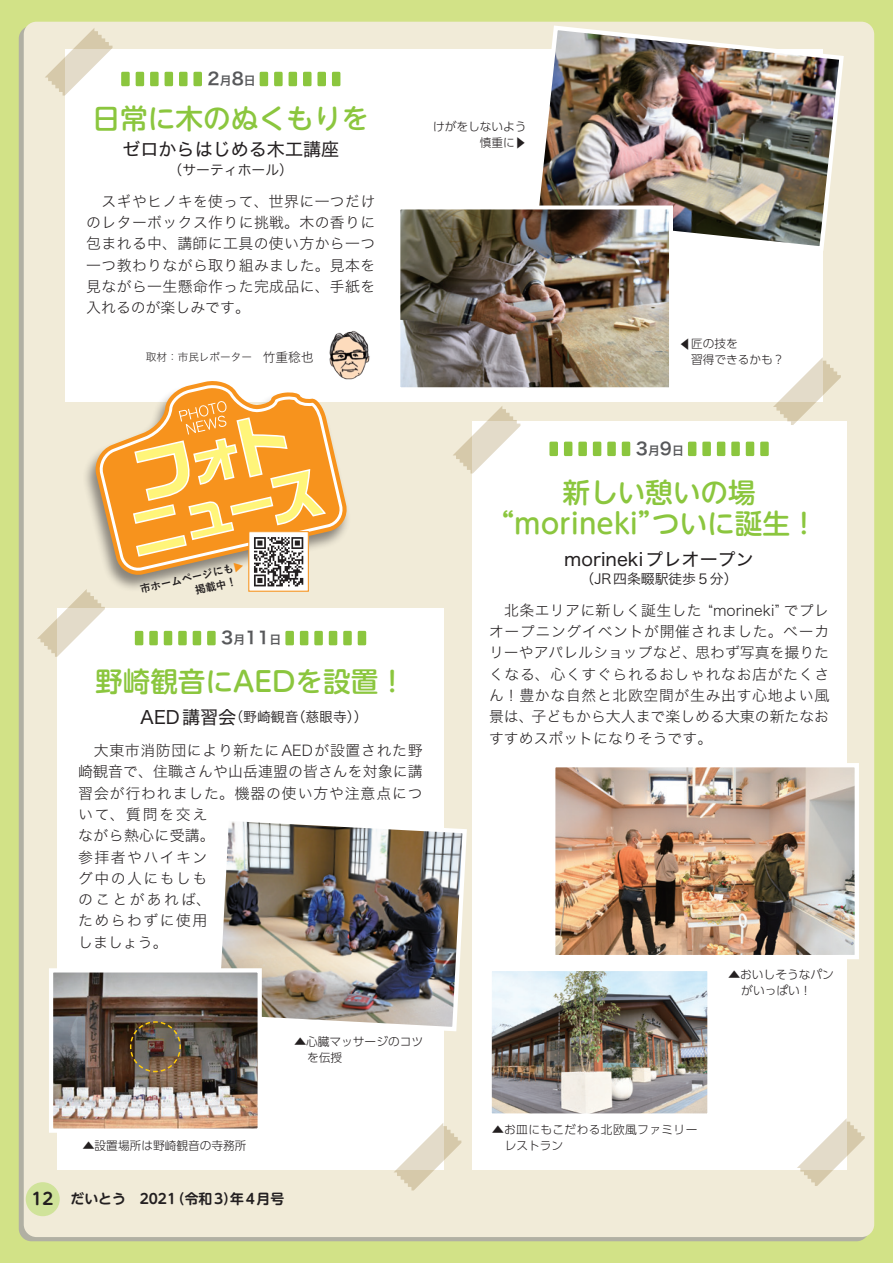
<style>
.page{position:relative;width:893px;height:1263px;background:#d2e287}
.page>*{position:absolute;margin:0;border:0;box-sizing:border-box;transform-origin:0 0}
.t1{font:500 27.6px/30.8px "UD Shin M Go Pro";color:#8bc63e}
.t2{font:18px "Hira Kaku Std W4";color:#231f20}
.t3{font:16.95px "Hira Kaku Std W6";color:#57585a}
.t4{font:700 16.5px "UD Shin M Go Pro De";color:#231f20}
.t5{font:14.85px/21.3px "Hira Kaku Std W2";letter-spacing:.025em;color:#231f20;text-align:justify}
.t6{font:14.85px/21.3px "Hira Kaku Std W2";letter-spacing:.055em;color:#231f20}
.t7{font:13.8px "Hira Kaku Std W3";color:#231f20}
.t8{font:700 13.8px "UD Shin M Go Pro De";color:#231f20}
.t9{font:12.75px "Hira Kaku Std W2";color:#231f20}
.t10{font:11.85px "Hira Kaku Std W6";color:#57585a}
.t11{font:300 11.7px/15.9px "UD Shin Go Pro";color:#231f20}
.t12{font:300 11.7px/15.9px "UD Shin Go Pro";letter-spacing:.035em;color:#231f20}
.t13{font:10.65px "Hira Kaku Std W2";color:#231f20}
.t14{font:700 10.65px "Yu Gothic";color:#231f20}
</style>
<div class="page">
<div style="left:24px;top:22px;width:850px;height:1215px;background:#f1ebd8;border-radius:13px"></div>
<div style="left:472px;top:421px;width:374px;height:748px;background:#fff"></div>
<div style="left:57px;top:608px;width:387px;height:561px;background:#fff"></div>
<div style="left:65px;top:49px;width:758px;height:353px;background:#fff"></div>
<div style="left:121px;top:72px;width:9px;height:14px;background:#8bc63e;border-radius:2px"></div>
<div style="left:136px;top:72px;width:8px;height:14px;background:#8bc63e;border-radius:2px"></div>
<div style="left:150px;top:72px;width:9px;height:14px;background:#8bc63e;border-radius:2px"></div>
<div style="left:165px;top:72px;width:8px;height:14px;background:#8bc63e;border-radius:2px"></div>
<div style="left:179px;top:72px;width:9px;height:14px;background:#8bc63e;border-radius:2px"></div>
<div style="left:193px;top:72px;width:9px;height:14px;background:#8bc63e;border-radius:2px"></div>
<div style="left:260px;top:72px;width:8px;height:14px;background:#8bc63e;border-radius:2px"></div>
<div style="left:274px;top:72px;width:9px;height:14px;background:#8bc63e;border-radius:2px"></div>
<div style="left:289px;top:72px;width:8px;height:14px;background:#8bc63e;border-radius:2px"></div>
<div style="left:303px;top:72px;width:9px;height:14px;background:#8bc63e;border-radius:2px"></div>
<div style="left:317px;top:72px;width:9px;height:14px;background:#8bc63e;border-radius:2px"></div>
<div style="left:332px;top:72px;width:8px;height:14px;background:#8bc63e;border-radius:2px"></div>
<div style="left:135px;top:631px;width:8px;height:14px;background:#8bc63e;border-radius:2px"></div>
<div style="left:149px;top:631px;width:9px;height:14px;background:#8bc63e;border-radius:2px"></div>
<div style="left:164px;top:631px;width:8px;height:14px;background:#8bc63e;border-radius:2px"></div>
<div style="left:178px;top:631px;width:9px;height:14px;background:#8bc63e;border-radius:2px"></div>
<div style="left:193px;top:631px;width:8px;height:14px;background:#8bc63e;border-radius:2px"></div>
<div style="left:207px;top:631px;width:9px;height:14px;background:#8bc63e;border-radius:2px"></div>
<div style="left:285px;top:631px;width:9px;height:14px;background:#8bc63e;border-radius:2px"></div>
<div style="left:300px;top:631px;width:8px;height:14px;background:#8bc63e;border-radius:2px"></div>
<div style="left:314px;top:631px;width:9px;height:14px;background:#8bc63e;border-radius:2px"></div>
<div style="left:329px;top:631px;width:8px;height:14px;background:#8bc63e;border-radius:2px"></div>
<div style="left:343px;top:631px;width:9px;height:14px;background:#8bc63e;border-radius:2px"></div>
<div style="left:358px;top:631px;width:8px;height:14px;background:#8bc63e;border-radius:2px"></div>
<div style="left:549px;top:442px;width:9px;height:14px;background:#8bc63e;border-radius:2px"></div>
<div style="left:564px;top:442px;width:8px;height:14px;background:#8bc63e;border-radius:2px"></div>
<div style="left:578px;top:442px;width:9px;height:14px;background:#8bc63e;border-radius:2px"></div>
<div style="left:593px;top:442px;width:8px;height:14px;background:#8bc63e;border-radius:2px"></div>
<div style="left:607px;top:442px;width:9px;height:14px;background:#8bc63e;border-radius:2px"></div>
<div style="left:622px;top:442px;width:8px;height:14px;background:#8bc63e;border-radius:2px"></div>
<div style="left:688px;top:442px;width:8px;height:14px;background:#8bc63e;border-radius:2px"></div>
<div style="left:702px;top:442px;width:9px;height:14px;background:#8bc63e;border-radius:2px"></div>
<div style="left:717px;top:442px;width:8px;height:14px;background:#8bc63e;border-radius:2px"></div>
<div style="left:731px;top:442px;width:9px;height:14px;background:#8bc63e;border-radius:2px"></div>
<div style="left:746px;top:442px;width:8px;height:14px;background:#8bc63e;border-radius:2px"></div>
<div style="left:760px;top:442px;width:9px;height:14px;background:#8bc63e;border-radius:2px"></div>
<svg style="left:453px;top:406px;width:67px;height:67px"></svg>
<svg style="left:37px;top:592px;width:68px;height:65px"></svg>
<svg style="left:394px;top:1123px;width:67px;height:67px"></svg>
<svg style="left:797px;top:1118px;width:68px;height:68px"></svg>
<svg style="left:45px;top:28px;width:68px;height:68px"></svg>
<svg style="left:773px;top:357px;width:68px;height:68px"></svg>
<img style="left:329px;top:330px;width:41px;height:50px">
<img style="left:221px;top:821px;width:246px;height:211px">
<img style="left:539px;top:25px;width:305px;height:226px">
<img style="left:556px;top:768px;width:298px;height:186px">
<div style="left:551px;top:763px;width:308px;height:196px;border:4px solid #fff"></div>
<img style="left:493px;top:972px;width:213px;height:140px">
<div style="left:488px;top:967px;width:223px;height:150px;border:4px solid #fff"></div>
<img style="left:401px;top:210px;width:267px;height:176px">
<div style="left:396px;top:205px;width:277px;height:186px;border:4px solid #fff"></div>
<img style="left:54px;top:973px;width:203px;height:155px">
<div style="left:49px;top:968px;width:213px;height:165px;border:4px solid #fff"></div>
<div style="left:82px;top:380px;width:269px;height:212px;background:#231f20;opacity:.5"></div>
<svg style="left:93px;top:379px;width:256px;height:198px"></svg>
<svg style="left:96px;top:381px;width:250px;height:191px"></svg>
<div style="left:250px;top:533px;width:57px;height:57px;background:linear-gradient(to right,#fff,#fff)"></div>
<div style="left:248px;top:531px;width:61px;height:61px;border:1px solid #f7931d"></div>
<img style="left:129px;top:1020px;width:53px;height:53px">
<div style="left:26px;top:1182px;width:34px;height:34px;background:#d0e39a;border-radius:50%"></div>
<svg style="left:132px;top:400px;width:195px;height:186px"></svg>
<p class="t3" style="left:232px;top:66px;width:14px">8</p>
<p class="t3" style="left:208px;top:66px;width:14px">2</p>
<p class="t10" style="left:220px;top:72px;width:13px">月</p>
<p class="t10" style="left:244px;top:72px;width:13px">日</p>
<h1 class="t1" style="left:93px;top:101px;width:278px">日常に木のぬくもりを</h1>
<p class="t2" style="left:122px;top:136px;width:218px">ゼロからはじめる木工講座</p>
<p class="t7" style="left:169px;top:159px;width:126px">（サーティホール(</p>
<p class="t5" style="left:86px;top:190px;width:291px">　スギやヒノキを使って、世界に一つだけのレターボックス作りに挑戦。木の香りに包まれる中、講師に工具の使い方から一つ一つ教わりながら取り組みました。見本を見ながら一生懸命作った完成品に、手紙を入れるのが楽しみです。</p>
<p class="t9" style="left:263px;top:347px;width:53px">竹重稔也</p>
<p class="t13" style="left:146px;top:349px;width:118px">取材：市民レポーター　</p>
<p class="t11" style="left:433px;top:119px;width:95px">けがをしないよう</p>
<p class="t11" style="left:529px;top:137px;width:13px;rotate:90deg">▲</p>
<p class="t11" style="left:480px;top:135px;width:37px">慎重に</p>
<p class="t11" style="left:677px;top:350px;width:13px;rotate:-90deg">▲</p>
<p class="t11" style="left:679px;top:351px;width:107px">　習得できるかも?</p>
<p class="t11" style="left:691px;top:336px;width:48px">匠の技を</p>
<p class="t14" style="left:139px;top:583px;width:97px;rotate:-13deg">市ホームページにも</p>
<p class="t3" style="left:221px;top:625px;width:14px">3</p>
<p class="t3" style="left:245px;top:625px;width:26px">11</p>
<p class="t10" style="left:233px;top:631px;width:13px">月</p>
<p class="t10" style="left:270px;top:631px;width:13px">日</p>
<h1 class="t1" style="left:95px;top:665px;width:312px">野崎観音にAEDを設置!</h1>
<p class="t2" style="left:140px;top:703px;width:98px">AED講習会</p>
<p class="t7" style="left:292px;top:707px;width:78px">（慈眼寺 ((</p>
<p class="t7" style="left:229px;top:707px;width:71px">（野崎観音</p>
<p class="t6" style="left:78px;top:740px;width:346px">　大東市消防団により新たにAEDが設置された野崎観音で、住職さんや山岳連盟の皆さんを対象に講習会が行われました。機器の使い方や注意点について、質問を交え<br>ながら熱心に受講。<br>参拝者やハイキン<br>グ中の人にもしも<br>のことがあれば、<br>ためらわずに使用<br>しましょう。</p>
<p class="t11" style="left:307px;top:1033px;width:117px;text-indent:-13px">▲心臓マッサージのコツを伝授</p>
<p class="t4" style="left:31px;top:1186px;width:23px">12</p>
<p class="t11" style="left:83px;top:1137px;width:165px">▲設置場所は野崎観音の寺務所</p>
<p class="t8" style="left:71px;top:1188px;width:107px">だいとう　2021</p>
<p class="t8" style="left:171px;top:1188px;width:115px">（令和3 年） 4月号</p>
<p class="t3" style="left:660px;top:436px;width:14px">9</p>
<p class="t3" style="left:636px;top:436px;width:14px">3</p>
<p class="t10" style="left:648px;top:441px;width:13px">月</p>
<p class="t10" style="left:672px;top:441px;width:13px">日</p>
<h1 class="t1" style="left:652px;top:475px;width:167px;text-indent:-90px">新しい憩いの場<br>ついに誕生!</h1>
<h1 class="t1" style="left:487px;top:506px;width:181px">“morineki”</h1>
<p class="t2" style="left:564px;top:545px;width:191px">morinekiプレオープン</p>
<p class="t7" style="left:581px;top:568px;width:158px">（JR四条畷駅徒歩５分(</p>
<p class="t5" style="left:489px;top:599px;width:342px">　北条エリアに新しく誕生した “morineki” でプレオープニングイベントが開催されました。ベーカリーやアパレルショップなど、思わず写真を撮りたくなる、心くすぐられるおしゃれなお店がたくさん！豊かな自然と北欧空間が生み出す心地よい風景は、子どもから大人まで楽しめる大東の新たなおすすめスポットになりそうです。</p>
<p class="t11" style="left:741px;top:966px;width:94px;text-indent:-13px">▲おいしそうなパンがいっぱい!</p>
<p class="t12" style="left:505px;top:1121px;width:194px;text-indent:-13px">▲お皿にもこだわる北欧風ファミリーレストラン</p>
</div>
